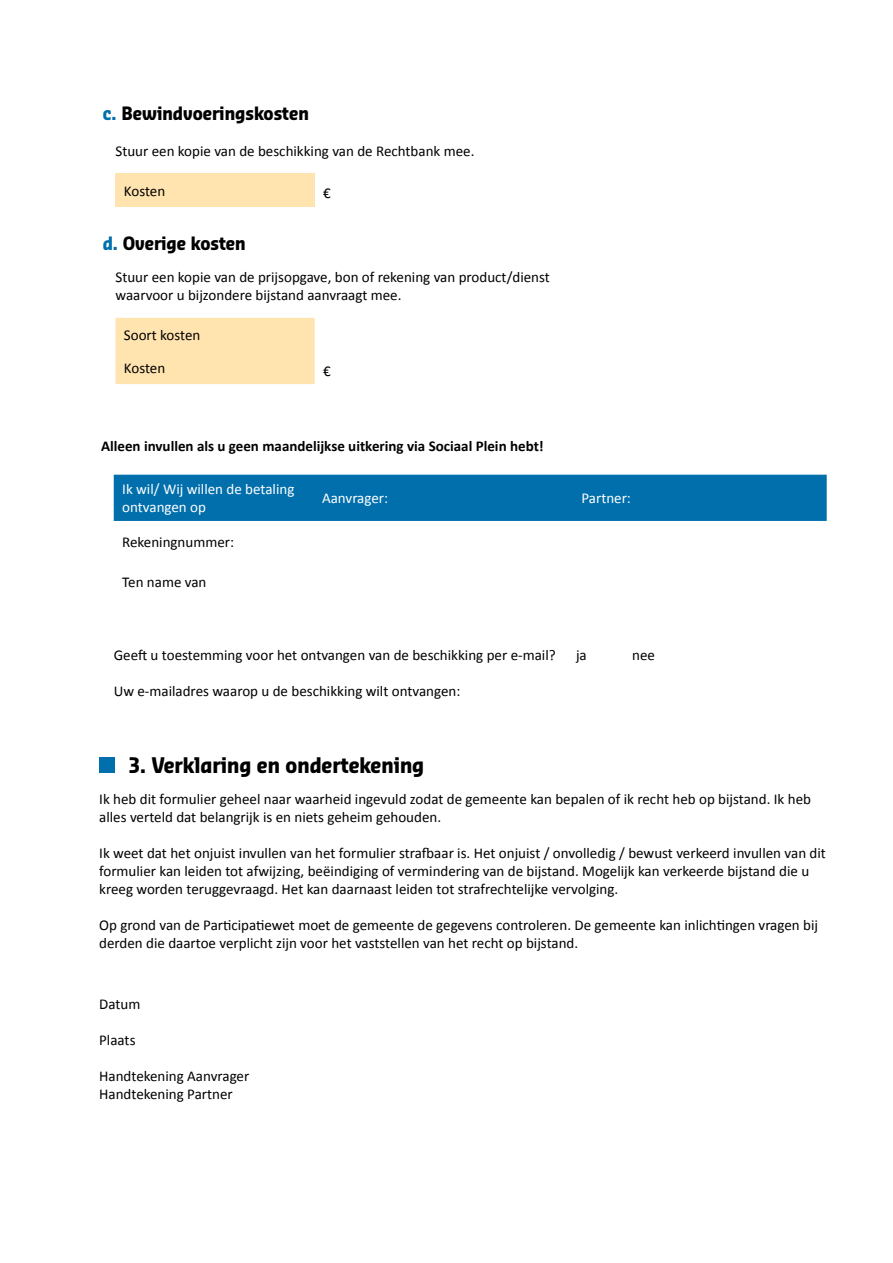
<style>
.page{position:relative;width:893px;height:1263px;background:#fff}
.page>*{position:absolute;margin:0;border:0;box-sizing:border-box;transform-origin:0 0}
.Kop_2{font:700 21px "Sansa Con Pro";color:#000}
.Kop_3{font:700 18px "Sansa Con Pro";color:#000}
.Tekst{font:15px/18px "Calibri 2";color:#000}
.Tekst-2{font:15px/18px "Calibri";color:#000}
.Kop_4{font:700 15px "Calibri";color:#000}
.Tekst_Tabel{font:15px/18px "Calibri 2";color:#fff}
.Tekst_Tabel-2{font:15px "Calibri 2";color:#000}
.s1{color:#006fac}
.s2{font-family:"Calibri"}
.s3{font-family:"Calibri 2"}
</style>
<div class="page">
<div style="left:115px;top:174px;width:200px;height:33px;background:#ffe4b0"></div>
<div style="left:115px;top:318px;width:200px;height:66px;background:#ffe4b0"></div>
<div style="left:114px;top:475px;width:713px;height:46px;background:#006fac"></div>
<div style="left:99px;top:757px;width:16px;height:16px;background:#006fac"></div>
<h3 class="Kop_3" style="left:103px;top:102px;width:208px"><span class="s1">c.</span> Bewindvoeringskosten</h3>
<p class="Tekst" style="left:115px;top:141px;width:360px">Stuur een kopie van de beschikking van de Rechtbank mee.</p>
<p class="Tekst_Tabel-2" style="left:124px;top:182px;width:43px">Kosten</p>
<p class="Tekst_Tabel-2" style="left:323px;top:184px;width:9px">€</p>
<h3 class="Kop_3" style="left:103px;top:232px;width:145px"><span class="s1">d.</span> Overige kosten</h3>
<p class="Tekst" style="left:115px;top:267px;width:436px">Stuur een kopie van de prijsopgave, bon of rekening van product/dienst waarvoor u bijzondere bijstand aanvraagt mee.</p>
<p class="Tekst_Tabel-2" style="left:124px;top:326px;width:78px">Soort kosten</p>
<p class="Tekst_Tabel-2" style="left:124px;top:359px;width:43px">Kosten</p>
<p class="Tekst_Tabel-2" style="left:323px;top:361px;width:9px">€</p>
<h4 class="Kop_4" style="left:101px;top:436px;width:444px">Alleen invullen als u geen maandelijkse uitkering via Sociaal Plein hebt!</h4>
<p class="Tekst_Tabel" style="left:122px;top:480px;width:174px">Ik wil/ Wij willen de betaling ontvangen op</p>
<p class="Tekst_Tabel" style="left:322px;top:489px;width:68px">Aanvrager:</p>
<p class="Tekst_Tabel" style="left:581px;top:489px;width:51px">Partner:</p>
<p class="Tekst_Tabel-2" style="left:122px;top:532px;width:113px">Rekeningnummer:</p>
<p class="Tekst_Tabel-2" style="left:122px;top:573px;width:86px">Ten name van</p>
<p class="Tekst-2" style="left:114px;top:645px;width:443px">Geeft u toestemming voor het ontvangen van de beschikking per e-mail?</p>
<p class="Tekst-2" style="left:576px;top:645px;width:12px">ja</p>
<p class="Tekst" style="left:632px;top:645px;width:24px">nee</p>
<p class="Tekst" style="left:114px;top:681px;width:348px">Uw e-mailadres waarop u de beschikking wilt ontvangen:</p>
<h2 class="Kop_2" style="left:129px;top:751px;width:297px">3. Verklaring en ondertekening</h2>
<p class="Tekst" style="left:99px;top:789px;width:713px">Ik heb dit formulier geheel naar waarheid ingevuld zodat de gemeente kan bepalen of ik recht heb op bijstand. Ik heb alles verteld dat belangrijk is en niets geheim gehouden.</p>
<p class="Tekst" style="left:99px;top:843px;width:728px"><span class="s2">Ik weet dat het onjuist invullen van het formulier strafbaar is. Het onjuist / onvolledig / bewust verkeerd invullen van dit </span>formulier kan leiden tot afwijzing, beëindiging of vermindering van de bijstand. Mogelijk kan verkeerde bijstand die u kreeg worden teruggevraagd. Het kan daarnaast leiden tot strafrechtelijke vervolging.</p>
<p class="Tekst-2" style="left:99px;top:915px;width:720px">Op grond van de Participatiewet moet de gemeente de gegevens controleren. De gemeente kan inlichtingen vragen bij <span class="s3">derden die daartoe verplicht zijn voor het vaststellen van het recht op bijstand.</span></p>
<p class="Tekst" style="left:99px;top:994px;width:43px">Datum</p>
<p class="Tekst" style="left:99px;top:1030px;width:38px">Plaats</p>
<p class="Tekst" style="left:99px;top:1066px;width:152px">Handtekening Aanvrager</p>
<p class="Tekst" style="left:99px;top:1084px;width:135px">Handtekening Partner</p>
</div>
